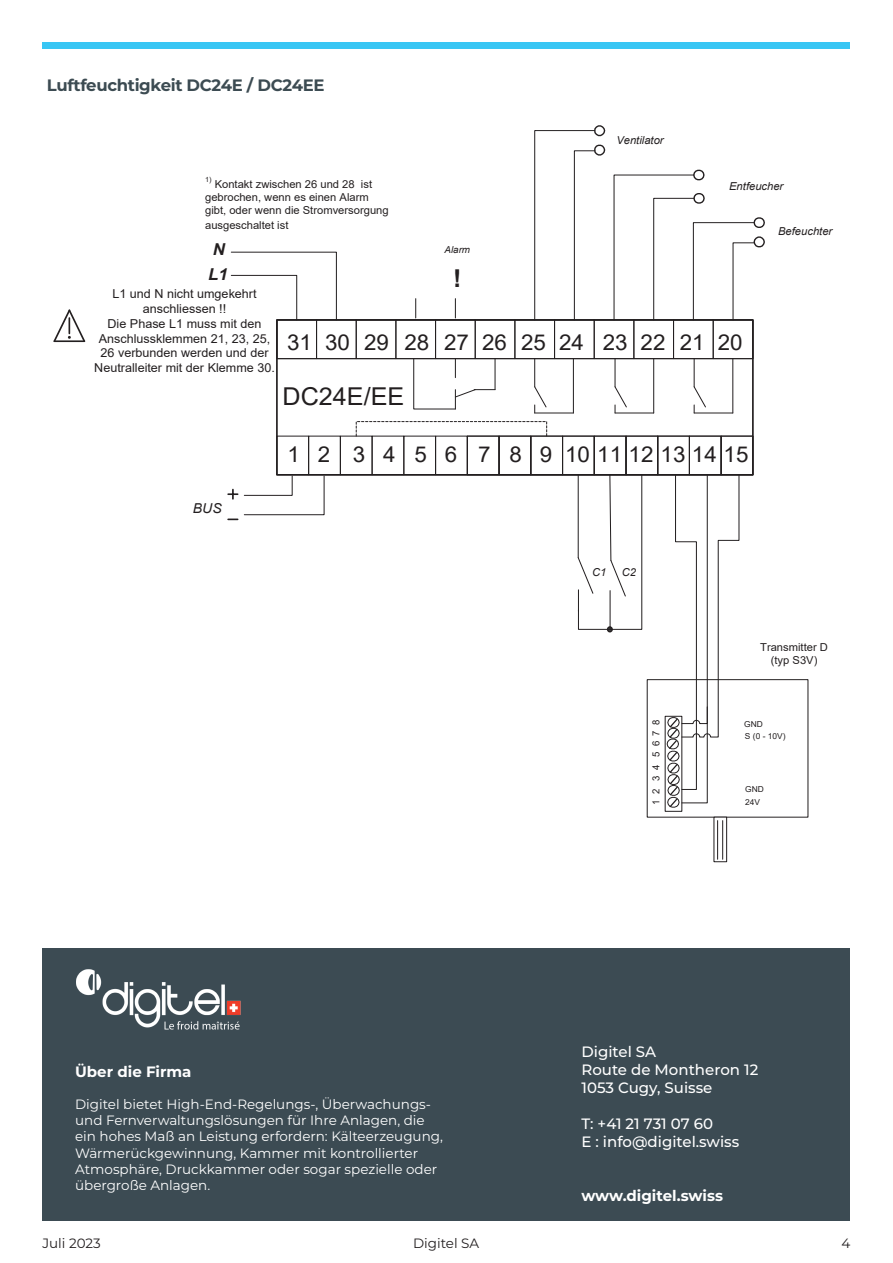
<style>
.page{position:relative;width:893px;height:1263px;background:#fff}
.page>*{position:absolute;margin:0;border:0;box-sizing:border-box;transform-origin:0 0}
.t1{font:24.6px "Arial";color:#231f20}
.t2{font:700 24.6px "Arial";color:#231f20}
.t3{font:21.9px "Arial";color:#231f20}
.t4{font:700 16.5px "Montserrat";letter-spacing:-.02em;color:#3c4b52}
.t5{font:italic 700 16.35px "Arial";color:#231f20}
.t6{font:500 15px/18px "Montserrat";color:#fff}
.t7{font:700 15px "Montserrat";color:#fff}
.t8{font:italic 13.65px "Arial";color:#231f20}
.t9{font:13.5px/16.2px "Montserrat";color:#fff}
.t10{font:13.5px "Montserrat";color:#231f20}
.t11{font:12.3px/14.7px "Arial";color:#231f20;text-align:center}
.t12{font:10.95px/13px "Arial";color:#231f20}
.t13{font:italic 10.95px "Arial";color:#231f20}
.t14{font:9.75px "Arial";letter-spacing:.555em;color:#231f20}
.t15{font:italic 9.6px "Arial";color:#231f20}
.t16{font:8.25px/12px "Arial";color:#231f20}
.t17{font:7.05px "Arial";color:#231f20}
</style>
<div class="page">
<div style="left:43px;top:43px;width:807px;height:6px;background:#38c6f4"></div>
<div style="left:43px;top:948px;width:807px;height:272px;background:#3c4b53"></div>
<img style="left:76px;top:969px;width:165px;height:61px">
<svg style="left:534px;top:125px;width:72px;height:194px"></svg>
<svg style="left:455px;top:299px;width:1px;height:19px"></svg>
<svg style="left:415px;top:299px;width:1px;height:19px"></svg>
<div style="left:276px;top:319px;width:41px;height:40px;border:1px solid #231f20"></div>
<div style="left:316px;top:319px;width:41px;height:40px;border:1px solid #231f20"></div>
<div style="left:356px;top:319px;width:40px;height:40px;border:1px solid #231f20"></div>
<div style="left:395px;top:319px;width:41px;height:40px;border:1px solid #231f20"></div>
<div style="left:435px;top:319px;width:41px;height:40px;border:1px solid #231f20"></div>
<div style="left:475px;top:319px;width:40px;height:40px;border:1px solid #231f20"></div>
<div style="left:514px;top:319px;width:41px;height:40px;border:1px solid #231f20"></div>
<div style="left:554px;top:319px;width:41px;height:40px;border:1px solid #231f20"></div>
<div style="left:594px;top:319px;width:40px;height:40px;border:1px solid #231f20"></div>
<div style="left:633px;top:319px;width:41px;height:40px;border:1px solid #231f20"></div>
<div style="left:673px;top:319px;width:41px;height:40px;border:1px solid #231f20"></div>
<div style="left:713px;top:319px;width:40px;height:40px;border:1px solid #231f20"></div>
<div style="left:276px;top:436px;width:33px;height:39px;border:1px solid #231f20"></div>
<div style="left:308px;top:436px;width:33px;height:39px;border:1px solid #231f20"></div>
<div style="left:340px;top:436px;width:33px;height:39px;border:1px solid #231f20"></div>
<div style="left:372px;top:436px;width:32px;height:39px;border:1px solid #231f20"></div>
<div style="left:403px;top:436px;width:33px;height:39px;border:1px solid #231f20"></div>
<div style="left:435px;top:436px;width:33px;height:39px;border:1px solid #231f20"></div>
<div style="left:467px;top:436px;width:33px;height:39px;border:1px solid #231f20"></div>
<div style="left:499px;top:436px;width:32px;height:39px;border:1px solid #231f20"></div>
<div style="left:530px;top:436px;width:33px;height:39px;border:1px solid #231f20"></div>
<div style="left:562px;top:436px;width:33px;height:39px;border:1px solid #231f20"></div>
<hr style="left:573px;top:359px;width:1px;height:54px;background:#231f20">
<svg style="left:533px;top:359px;width:14px;height:54px"></svg>
<hr style="left:535px;top:412px;width:38px;height:1px;background:#231f20">
<hr style="left:653px;top:359px;width:1px;height:54px;background:#231f20">
<svg style="left:614px;top:359px;width:14px;height:54px"></svg>
<hr style="left:615px;top:412px;width:39px;height:1px;background:#231f20">
<hr style="left:495px;top:359px;width:1px;height:31px;background:#231f20">
<svg style="left:413px;top:358px;width:82px;height:52px"></svg>
<div style="left:594px;top:436px;width:32px;height:39px;border:1px solid #231f20"></div>
<div style="left:625px;top:436px;width:33px;height:39px;border:1px solid #231f20"></div>
<div style="left:657px;top:436px;width:33px;height:39px;border:1px solid #231f20"></div>
<div style="left:689px;top:436px;width:33px;height:39px;border:1px solid #231f20"></div>
<div style="left:721px;top:436px;width:32px;height:39px;border:1px solid #231f20"></div>
<svg style="left:228px;top:475px;width:97px;height:45px"></svg>
<svg style="left:577px;top:473px;width:66px;height:160px"></svg>
<svg style="left:230px;top:251px;width:107px;height:70px"></svg>
<div style="left:356px;top:421px;width:191px;height:15px;border:1px dashed #231f20"></div>
<svg style="left:613px;top:169px;width:152px;height:152px"></svg>
<hr style="left:732px;top:359px;width:1px;height:54px;background:#231f20">
<svg style="left:693px;top:359px;width:14px;height:54px"></svg>
<hr style="left:694px;top:412px;width:39px;height:1px;background:#231f20">
<svg style="left:53px;top:309px;width:33px;height:34px"></svg>
<svg style="left:717px;top:820px;width:7px;height:40px"></svg>
<div style="left:713px;top:817px;width:14px;height:45px;border:1px solid #231f20"></div>
<hr style="left:717px;top:820px;width:1px;height:39px;background:#231f20">
<hr style="left:722px;top:820px;width:1px;height:39px;background:#231f20">
<svg style="left:667px;top:474px;width:73px;height:334px"></svg>
<p class="t4" style="left:47px;top:73px;width:279px">Luftfeuchtigkeit DC24E / DC24EE</p>
<p class="t13" style="left:616px;top:133px;width:49px">Ventilator</p>
<p class="t17" style="left:205px;top:175px;width:8px">1)</p>
<p class="t12" style="left:205px;top:177px;width:185px;text-indent:10px">Kontakt zwischen 26 und 28 ist gebrochen, wenn es einen Alarm gibt, oder wenn die Stromversorgung</p>
<p class="t12" style="left:205px;top:219px;width:85px">ausgeschaltet ist</p>
<p class="t13" style="left:729px;top:179px;width:56px">Entfeucher</p>
<p class="t13" style="left:778px;top:225px;width:56px">Befeuchter</p>
<p class="t5" style="left:213px;top:238px;width:14px">N</p>
<p class="t15" style="left:445px;top:243px;width:27px">Alarm</p>
<p class="t5" style="left:208px;top:263px;width:21px">L1</p>
<h1 class="t2" style="left:453px;top:261px;width:10px">!</h1>
<p class="t11" style="left:94px;top:287px;width:182px">L1 und N nicht umgekehrt anschliessen !!<br>Die Phase L1 muss mit den<br>Anschlussklemmen 21, 23, 25,<br>26 verbunden werden und der<br>Neutralleiter mit der Klemme 30.</p>
<h2 class="t3" style="left:287px;top:327px;width:103px">31 30 29</h2>
<h2 class="t3" style="left:444px;top:327px;width:300px">27 26 25 24 23 22 21 20</h2>
<h2 class="t3" style="left:404px;top:327px;width:26px">28</h2>
<h1 class="t1" style="left:282px;top:379px;width:123px">DC24E/EE</h1>
<p class="t8" style="left:193px;top:499px;width:30px">BUS</p>
<h2 class="t3" style="left:287px;top:439px;width:463px">1 2 3 4 5 6 7 8 9 1011 1213 14 15</h2>
<p class="t13" style="left:592px;top:565px;width:16px">C1</p>
<p class="t13" style="left:622px;top:565px;width:16px">C2</p>
<p class="t14" style="left:649px;top:805px;width:87px;rotate:-90deg">12 34 5678</p>
<p class="t12" style="left:760px;top:641px;width:69px;text-align:center">Transmitter D (typ S3V)</p>
<p class="t16" style="left:744px;top:718px;width:20px">GND</p>
<p class="t16" style="left:745px;top:730px;width:42px">S (0 - 10V)</p>
<p class="t16" style="left:745px;top:783px;width:20px">GND<br>24V</p>
<p class="t7" style="left:75px;top:1060px;width:118px">Über die Firma</p>
<p class="t9" style="left:75px;top:1095px;width:369px">Digitel bietet High-End-Regelungs-, Überwachungs&shy;und Fernverwaltungslösungen für Ihre Anlagen, die ein hohes Maß an Leistung erfordern: Kälteerzeugung, Wärmerückgewinnung, Kammer mit kontrollierter Atmosphäre, Druckkammer oder sogar spezielle oder übergroße Anlagen.</p>
<p class="t6" style="left:581px;top:1042px;width:178px">Digitel SA<br>Route de Montheron 12<br>1053 Cugy, Suisse</p>
<p class="t6" style="left:581px;top:1114px;width:159px">T: +41 21 731 07 60<br>E : info@digitel.swiss</p>
<p class="t7" style="left:581px;top:1184px;width:143px">www.digitel.swiss</p>
<p class="t10" style="left:42px;top:1234px;width:60px">Juli 2023</p>
<p class="t10" style="left:413px;top:1234px;width:68px">Digitel SA</p>
<p class="t10" style="left:842px;top:1234px;width:10px">4</p>
</div>
